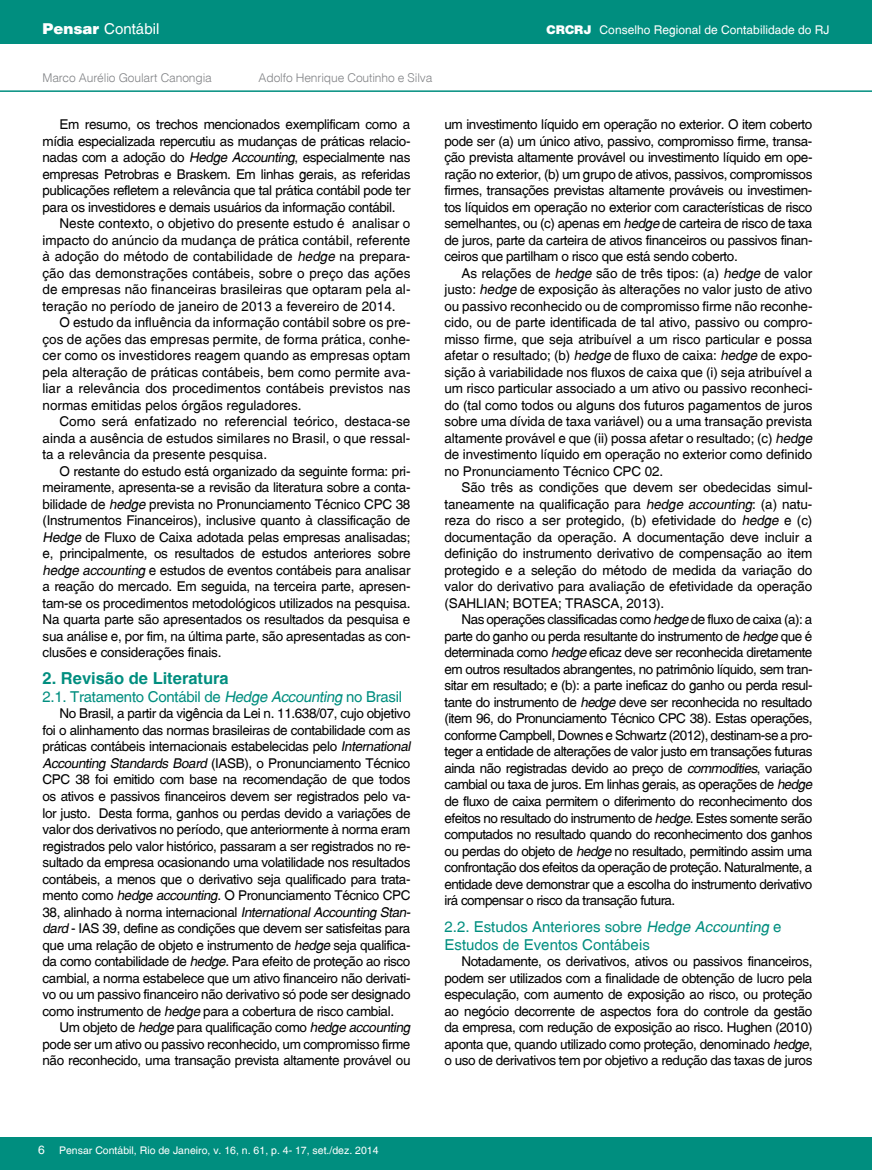
<style>
.page{position:relative;width:872px;height:1170px;background:#fff}
.page>*{position:absolute;margin:0;border:0;box-sizing:border-box;transform-origin:0 0}
.t1{font:700 16.5px "Switzerland";color:#008e7f}
.t2{font:15px/18px "Switzerland Plain";color:#008e7f}
.t3{font:15px "Switzerland Plain";letter-spacing:-.02em;color:#008e7f}
.t4{font:15px "Switzerland Plain";color:#fff}
.t5{font:13.5px/16.5px "Switzerland Plain";letter-spacing:-.03em;color:#000;text-align:justify}
.t6{font:13.5px/16.5px "Switzerland Plain";letter-spacing:-.01em;color:#000}
.t7{font:12px "Switzerland Light Plain";letter-spacing:-.01em;color:#808285}
.t8{font:12px "Switzerland Plain";color:#fff}
.t9{font:10.5px "Switzerland Plain";color:#fff}
.s1{font-family:"Switzerland Black"}
.s2{font-style:italic}
</style>
<div class="page">
<div style="left:0;top:0;width:872px;height:44px;background:#008e7f"></div>
<hr style="left:0;top:90px;width:872px;height:2px;background:#008e7f">
<div style="left:0;top:1137px;width:872px;height:32px;background:#008e7f"></div>
<p class="t4" style="left:43px;top:20px;width:118px"><span class="s1">Pensar</span> Contábil</p>
<p class="t8" style="left:546px;top:22px;width:285px"><span class="s1">CRCRJ</span> Conselho Regional de Contabilidade do RJ</p>
<p class="t7" style="left:43px;top:71px;width:171px">Marco Aurélio Goulart Canongia</p>
<p class="t7" style="left:259px;top:71px;width:175px">Adolfo Henrique Coutinho e Silva</p>
<p class="t5" style="left:43px;top:116px;width:369px;text-indent:17px">Em resumo, os trechos mencionados exemplificam como a mídia especializada repercutiu as mudanças de práticas relacio&shy;nadas com a adoção do <span class="s2">Hedge Accounting</span>, especialmente nas empresas Petrobras e Braskem. Em linhas gerais, as referidas publicações refletem a relevância que tal prática contábil pode ter para os investidores e demais usuários da informação contábil.</p>
<p class="t5" style="left:43px;top:215px;width:369px;text-indent:17px">Neste contexto, o objetivo do presente estudo é analisar o impacto do anúncio da mudança de prática contábil, referente à adoção do método de contabilidade de <span class="s2">hedge</span> na prepara&shy;ção das demonstrações contábeis, sobre o preço das ações de empresas não financeiras brasileiras que optaram pela al&shy;teração no período de janeiro de 2013 a fevereiro de 2014.</p>
<p class="t5" style="left:43px;top:314px;width:369px;text-indent:17px">O estudo da influência da informação contábil sobre os pre&shy;ços de ações das empresas permite, de forma prática, conhe&shy;cer como os investidores reagem quando as empresas optam pela alteração de práticas contábeis, bem como permite ava&shy;liar a relevância dos procedimentos contábeis previstos nas normas emitidas pelos órgãos reguladores.</p>
<p class="t5" style="left:43px;top:413px;width:369px;text-indent:17px">Como será enfatizado no referencial teórico, destaca-se ainda a ausência de estudos similares no Brasil, o que ressal&shy;ta a relevância da presente pesquisa.</p>
<p class="t5" style="left:43px;top:462px;width:369px;text-indent:17px">O restante do estudo está organizado da seguinte forma: pri&shy;meiramente, apresenta-se a revisão da literatura sobre a conta&shy;bilidade de <span class="s2">hedge</span> prevista no Pronunciamento Técnico CPC 38 (Instrumentos Financeiros), inclusive quanto à classificação de <span class="s2">Hedge</span> de Fluxo de Caixa adotada pelas empresas analisadas; e, principalmente, os resultados de estudos anteriores sobre <span class="s2">hedge accounting</span> e estudos de eventos contábeis para analisar a reação do mercado. Em seguida, na terceira parte, apresen&shy;tam-se os procedimentos metodológicos utilizados na pesquisa.<br>Na quarta parte são apresentados os resultados da pesquisa e sua análise e, por fim, na última parte, são apresentadas as con&shy;clusões e considerações finais.</p>
<p class="t1" style="left:43px;top:668px;width:188px">2. Revisão de Literatura</p>
<p class="t3" style="left:43px;top:687px;width:361px">2.1. Tratamento Contábil de <span class="s2">Hedge Accounting</span> no Brasil</p>
<p class="t5" style="left:43px;top:705px;width:372px;text-align:left;text-indent:17px">No Brasil, a partir da vigência da Lei n. 11.638/07, cujo objetivo foi o alinhamento das normas brasileiras de contabilidade com as práticas contábeis internacionais estabelecidas pelo <span class="s2">International Accounting Standards Board</span> (IASB), o Pronunciamento Técnico CPC 38 foi emitido com base na recomendação de que todos os ativos e passivos financeiros devem ser registrados pelo va&shy;lor justo. Desta forma, ganhos ou perdas devido a variações de valor dos derivativos no período, que anteriormente à norma eram registrados pelo valor histórico, passaram a ser registrados no re&shy;sultado da empresa ocasionando uma volatilidade nos resultados contábeis, a menos que o derivativo seja qualificado para trata&shy;mento como <span class="s2">hedge accounting</span>. O Pronunciamento Técnico CPC 38, alinhado à norma internacional <span class="s2">InternationalAccounting Stan&shy;dard</span> - IAS 39, define as condições que devem ser satisfeitas para que uma relação de objeto e instrumento de <span class="s2">hedge</span> seja qualifica&shy;da como contabilidade de <span class="s2">hedge</span>. Para efeito de proteção ao risco cambial, a norma estabelece que um ativo financeiro não derivati&shy;vo ou um passivo financeiro não derivativo só pode ser designado como instrumento de <span class="s2">hedge</span> para a cobertura de risco cambial.</p>
<p class="t5" style="left:43px;top:1018px;width:372px;text-align:left;text-indent:17px">Um objeto de <span class="s2">hedge</span> para qualificação como <span class="s2">hedge accounting </span>pode ser um ativo ou passivo reconhecido, um compromisso firme não reconhecido, uma transação prevista altamente provável ou</p>
<p class="t5" style="left:444px;top:116px;width:369px">um investimento líquido em operação no exterior. O item coberto pode ser (a) um único ativo, passivo, compromisso firme, transa&shy;ção prevista altamente provável ou investimento líquido em ope&shy;ração no exterior, (b) um grupo de ativos, passivos, compromissos firmes, transações previstas altamente prováveis ou investimen&shy;tos líquidos em operação no exterior com características de risco semelhantes, ou (c) apenas em <span class="s2">hedge</span> de carteira de risco de taxa de juros, parte da carteira de ativos financeiros ou passivos finan&shy;ceiros que partilham o risco que está sendo coberto.</p>
<p class="t6" style="left:444px;top:264px;width:372px;text-indent:17px">As relações de <span class="s2">hedge</span> são de três tipos: (a) <span class="s2">hedge</span> de valor justo: <span class="s2">hedge</span> de exposição às alterações no valor justo de ativo ou passivo reconhecido ou de compromisso firme não reconhe&shy;cido, ou de parte identificada de tal ativo, passivo ou compro&shy;misso firme, que seja atribuível a um risco particular e possa afetar o resultado; (b) <span class="s2">hedge</span> de fluxo de caixa: <span class="s2">hedge</span> de expo&shy;sição à variabilidade nos fluxos de caixa que (i) seja atribuível a um risco particular associado a um ativo ou passivo reconheci&shy;do (tal como todos ou alguns dos futuros pagamentos de juros sobre uma dívida de taxa variável) ou a uma transação prevista altamente provável e que (ii) possa afetar o resultado; (c) <span class="s2">hedge </span>de investimento líquido em operação no exterior como definido no Pronunciamento Técnico CPC 02.</p>
<p class="t5" style="left:444px;top:479px;width:369px;text-indent:17px">São três as condições que devem ser obedecidas simul&shy;taneamente na qualificação para <span class="s2">hedge accounting</span>: (a) natu&shy;reza do risco a ser protegido, (b) efetividade do <span class="s2">hedge</span> e (c) documentação da operação. A documentação deve incluir a definição do instrumento derivativo de compensação ao item protegido e a seleção do método de medida da variação do valor do derivativo para avaliação de efetividade da operação (SAHLIAN; BOTEA; TRASCA, 2013).</p>
<p class="t5" style="left:444px;top:611px;width:372px;text-align:left;text-indent:17px">Nas operações classificadas como <span class="s2">hedge</span> de fluxo de caixa (a): a parte do ganho ou perda resultante do instrumento de <span class="s2">hedge</span> que é determinada como <span class="s2">hedge</span> eficaz deve ser reconhecida diretamente em outros resultados abrangentes, no patrimônio líquido, sem tran&shy;sitar em resultado; e (b): a parte ineficaz do ganho ou perda resul&shy;tante do instrumento de <span class="s2">hedge</span> deve ser reconhecida no resultado (item 96, do Pronunciamento Técnico CPC 38). Estas operações, conforme Campbell, Downes e Schwartz (2012), destinam-se a pro&shy;teger a entidade de alterações de valor justo em transações futuras ainda não registradas devido ao preço de <span class="s2">commodities</span>, variação cambial ou taxa de juros. Em linhas gerais, as operações de <span class="s2">hedge </span>de fluxo de caixa permitem o diferimento do reconhecimento dos efeitos no resultado do instrumento de <span class="s2">hedge</span>. Estes somente serão computados no resultado quando do reconhecimento dos ganhos ou perdas do objeto de <span class="s2">hedge</span> no resultado, permitindo assim uma confrontação dos efeitos da operação de proteção. Naturalmente, a entidade deve demonstrar que a escolha do instrumento derivativo irá compensar o risco da transação futura.</p>
<p class="t2" style="left:444px;top:917px;width:339px">2.2. Estudos Anteriores sobre <span class="s2">Hedge Accounting</span> e<br>Estudos de Eventos Contábeis</p>
<p class="t5" style="left:444px;top:952px;width:369px;text-indent:17px">Notadamente, os derivativos, ativos ou passivos financeiros, podem ser utilizados com a finalidade de obtenção de lucro pela especulação, com aumento de exposição ao risco, ou proteção ao negócio decorrente de aspectos fora do controle da gestão da empresa, com redução de exposição ao risco. Hughen (2010) aponta que, quando utilizado como proteção, denominado <span class="s2">hedge</span>, o uso de derivativos tem por objetivo a redução das taxas de juros</p>
<p class="t8" style="left:38px;top:1142px;width:8px">6</p>
<p class="t9" style="left:59px;top:1143px;width:321px">Pensar Contábil, Rio de Janeiro, v. 16, n. 61, p. 4- 17, set./dez. 2014</p>
<p class="t9" style="left:230px;top:1143px;width:7px">4</p>
<p class="t9" style="left:254px;top:1143px;width:13px">55</p>
<p class="t9" style="left:283px;top:1143px;width:106px">56 - 64, set./dez. 2012</p>
</div>
